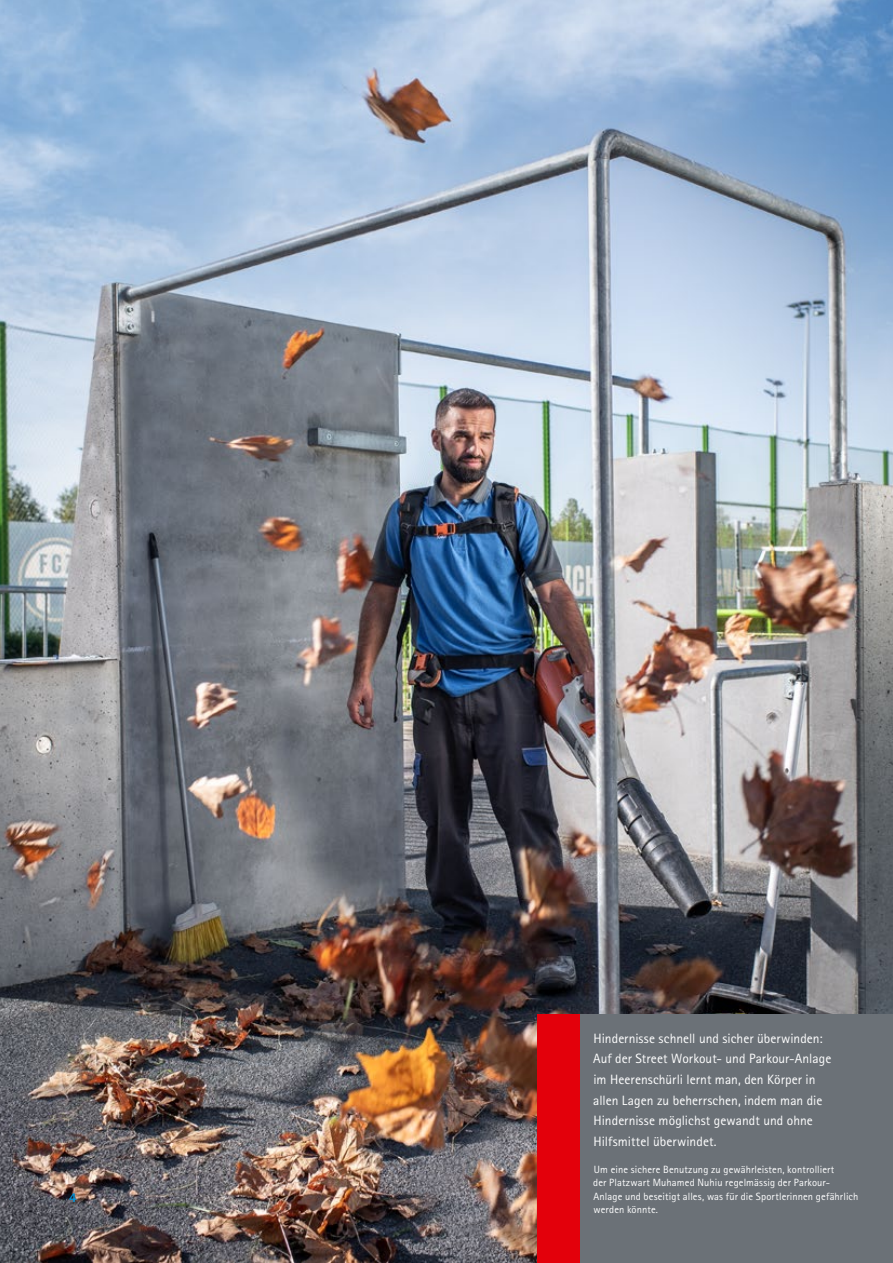
<style>
.page{position:relative;width:893px;height:1263px;background:#fff}
.page>*{position:absolute;margin:0;border:0;box-sizing:border-box;transform-origin:0 0}
.t1{font:13.5px/20.7px "Rotis Sans Serif Std";color:#fff}
.t2{font:800 13.5px "Rotis Sans Serif Std";color:#0095db}
.t3{font:10.5px/13.5px "Rotis Sans Serif Std";letter-spacing:.01em;color:#fff}
</style>
<div class="page">
<img style="left:0;top:0;width:893px;height:1263px">
<div style="left:580px;top:1014px;width:313px;height:249px;background:#6b7177"></div>
<div style="left:537px;top:1014px;width:43px;height:249px;background:#e3000b"></div>
<p class="t2" style="left:69px;top:1188px;width:9px">4</p>
<p class="t1" style="left:593px;top:1028px;width:240px">Hindernisse schnell und sicher überwinden:<br>Auf der Street Workout- und Parkour-Anlage im Heerenschürli lernt man, den Körper in allen Lagen zu beherrschen, indem man die Hindernisse möglichst gewandt und ohne Hilfsmittel überwindet.</p>
<p class="t3" style="left:593px;top:1162px;width:267px">Um eine sichere Benutzung zu gewährleisten, kontrolliert<br>der Platzwart Muhamed Nuhiu regelmässig der Parkour-Anlage und beseitigt alles, was für die Sportlerinnen gefährlich werden könnte.</p>
</div>
